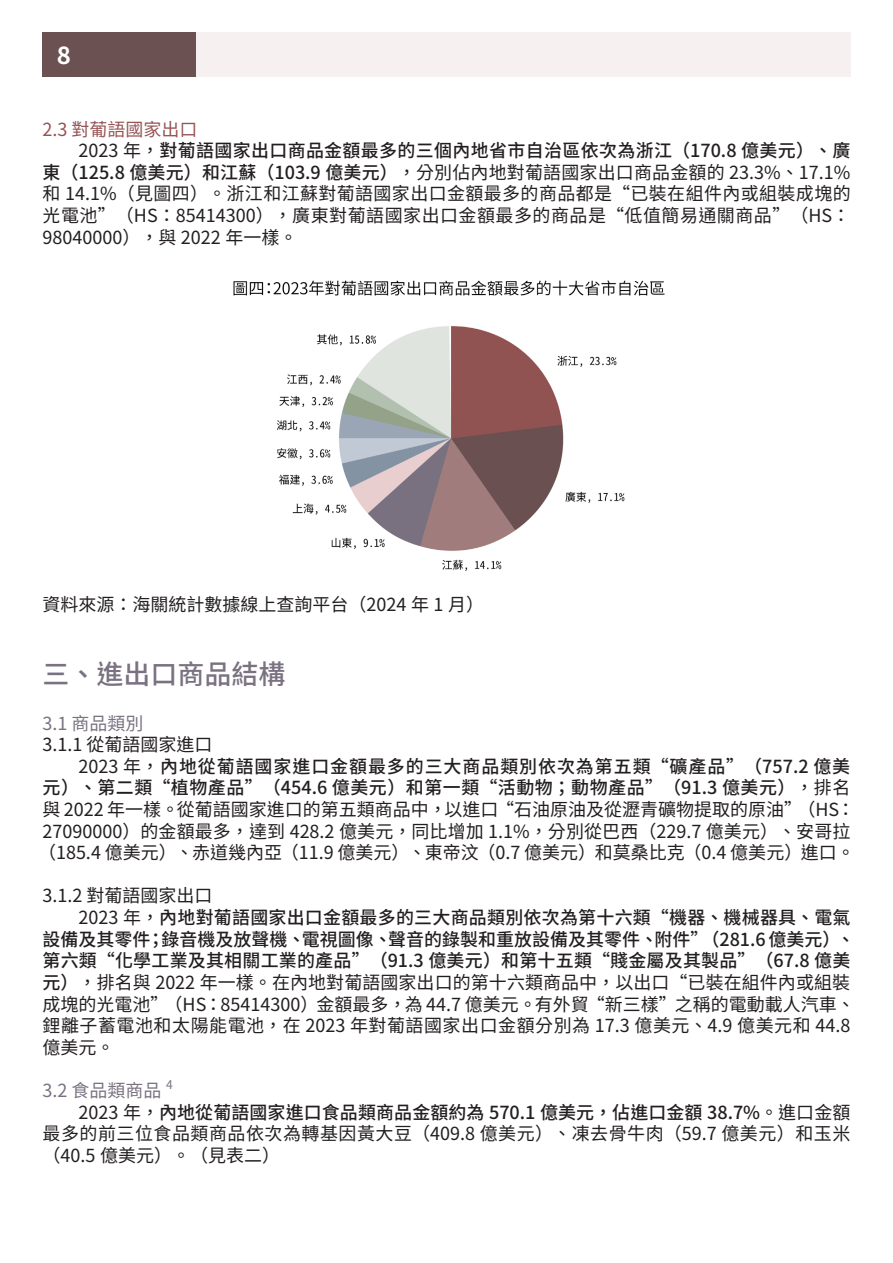
<style>
.page{position:relative;width:893px;height:1263px;background:#fff}
.page>*{position:absolute;margin:0;border:0;box-sizing:border-box;transform-origin:0 0}
.t1{font:500 27px "Noto Sans CJ Ktc";color:#7a7281}
.t2{font:700 24px "Source Han Sans HC";color:#fff}
.t3{font:18px/21.6px "Noto Sans CJ Ktc";color:#231f20;text-align:justify}
.t4{font:18px "Noto Sans CJ Ktc";color:#7a7281}
.t5{font:18px "Noto Sans CJ Ktc";color:#965454}
.t6{font:12px "Noto Sans CJ Ktc";color:#7a7281}
.s1{font-weight:500}
</style>
<div class="page">
<div style="left:43px;top:32px;width:153px;height:45px;background:#6b5152"></div>
<div style="left:196px;top:32px;width:654px;height:45px;background:#f6f0f1"></div>
<img style="left:233px;top:280px;width:432px;height:291px">
<h2 class="t2" style="left:57px;top:42px;width:16px">8</h2>
<p class="t5" style="left:43px;top:119px;width:157px">2.3 對葡語國家出口</p>
<p class="t3" style="left:43px;top:140px;width:810px">　　2023 年，<span class="s1">對葡語國家出口商品金額最多的三個內地省市自治區依次為浙江（170.8 億美元）、廣東（125.8 億美元）和江蘇（103.9 億美元）</span>，分別佔內地對葡語國家出口商品金額的 23.3%、17.1%和 14.1%（見圖四）。浙江和江蘇對葡語國家出口金額最多的商品都是“已裝在組件內或組裝成塊的光電池”（HS：85414300），廣東對葡語國家出口金額最多的商品是“低值簡易通關商品”（HS：98040000），與 2022 年一樣。</p>
<p class="t3" style="left:43px;top:594px;width:443px">資料來源：海關統計數據線上查詢平台（2024 年 1 月）</p>
<p class="t1" style="left:43px;top:658px;width:245px">三、進出口商品結構</p>
<p class="t4" style="left:43px;top:713px;width:103px">3.1 商品類別</p>
<p class="t3" style="left:43px;top:734px;width:172px">3.1.1 從葡語國家進口</p>
<p class="t3" style="left:38px;top:756px;width:818px;text-align:left">　　2023 年，<span class="s1">內地從葡語國家進口金額最多的三大商品類別依次為第五類“礦產品”（757.2 億美元）、第二類“植物產品”（454.6 億美元）和第一類“活動物；動物產品”（91.3 億美元）</span>，排名與 2022 年一樣。從葡語國家進口的第五類商品中，以進口“石油原油及從瀝青礦物提取的原油”（HS：27090000）的金額最多，達到 428.2 億美元，同比增加 1.1%，分別從巴西（229.7 億美元）、安哥拉（185.4 億美元）、赤道幾內亞（11.9 億美元）、東帝汶（0.7 億美元）和莫桑比克（0.4 億美元）進口。</p>
<p class="t3" style="left:43px;top:885px;width:172px">3.1.2 對葡語國家出口</p>
<p class="t3" style="left:43px;top:907px;width:814px;text-align:left">　　2023 年，<span class="s1">內地對葡語國家出口金額最多的三大商品類別依次為第十六類“機器、機械器具、電氣設備及其零件；錄音機及放聲機、電視圖像、聲音的錄製和重放設備及其零件、附件”（281.6 億美元）、第六類“化學工業及其相關工業的產品”（91.3 億美元）和第十五類“賤金屬及其製品”（67.8 億美元）</span>，排名與 2022 年一樣。在內地對葡語國家出口的第十六類商品中，以出口“已裝在組件內或組裝成塊的光電池”（HS：85414300）金額最多，為 44.7 億美元。有外貿“新三樣”之稱的電動載人汽車、鋰離子蓄電池和太陽能電池，在 2023 年對葡語國家出口金額分別為 17.3 億美元、4.9 億美元和 44.8億美元。</p>
<p class="t4" style="left:43px;top:1080px;width:121px">3.2 食品類商品</p>
<p class="t6" style="left:166px;top:1077px;width:8px">4</p>
<p class="t3" style="left:43px;top:1101px;width:809px">　　2023 年，<span class="s1">內地從葡語國家進口食品類商品金額約為 570.1 億美元，佔進口金額 38.7%</span>。進口金額最多的前三位食品類商品依次為轉基因黃大豆（409.8 億美元）、凍去骨牛肉（59.7 億美元）和玉米（40.5 億美元）。（見表二）</p>
</div>
